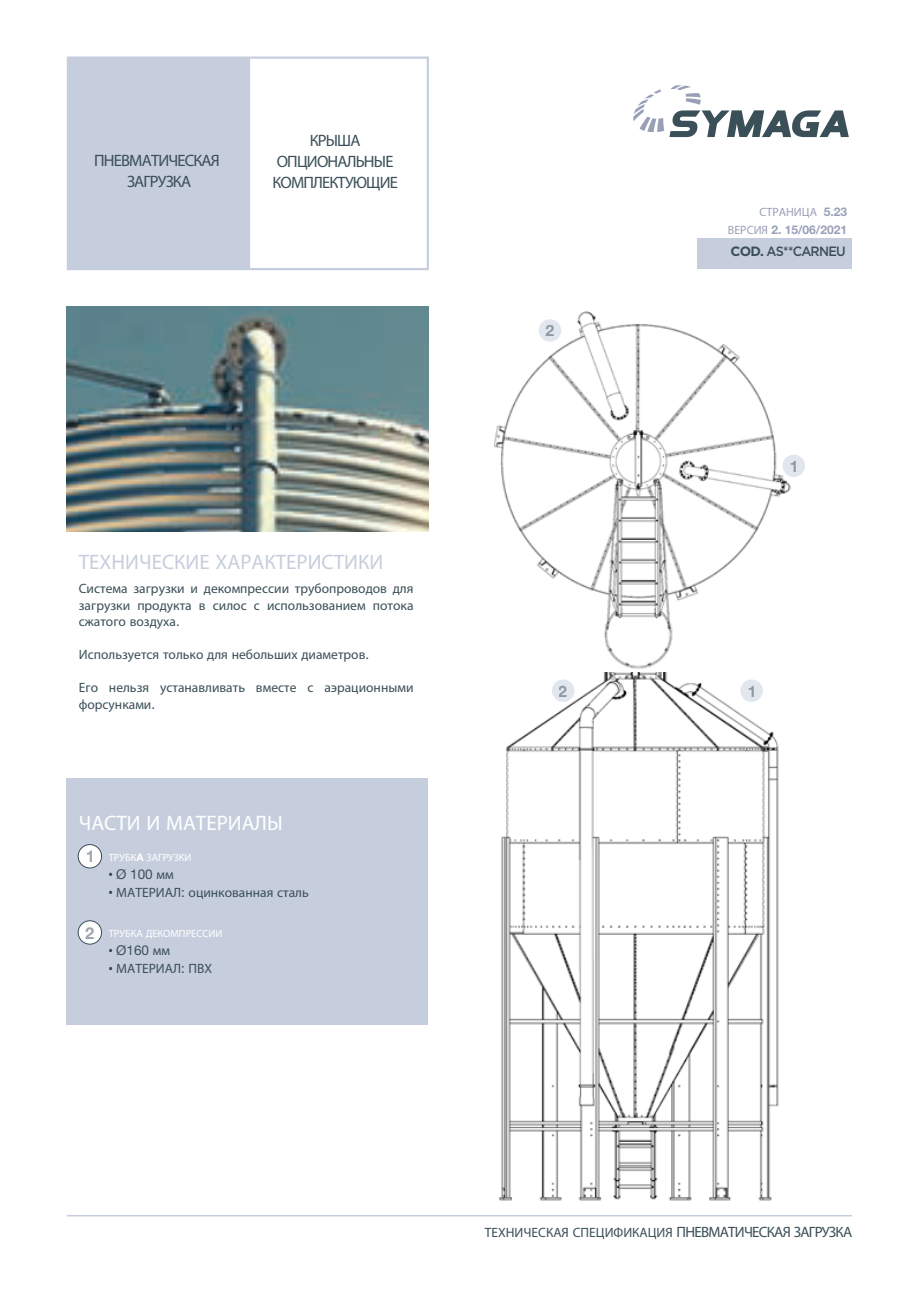
<style>
.page{position:relative;width:919px;height:1289px;background:#fff}
.page>*{position:absolute;margin:0;border:0;box-sizing:border-box;transform-origin:0 0}
.t1{font:21px "Myriad Pro";color:#c6cedd}
.t2{font:21px "Myriad Pro";color:#fff}
.t3{font:16.5px/21px "Myriad Pro";letter-spacing:-.05em;color:#3b4f58;text-align:center}
.t4{font:700 16.5px "Helvetica Neue LT Std";color:#3b4f58}
.t5{font:700 15.9px "Helvetica Neue LT Std";color:#3b4f58}
.t6{font:13.5px/16.5px "Myriad Pro";color:#3b4f58;text-align:justify}
.t7{font:13.5px "Helvetica Neue LT Std";color:#3b4f58}
.t8{font:500 13.5px "Gotham";letter-spacing:-.06em;color:#3b4f58;scale:.94 1}
.t9{font:700 12px "Helvetica Neue LT Std";color:#98a0b8}
.t10{font:12px "Myriad Pro";color:#98a0b8}
.t11{font:10.5px "Myriad Pro";color:#fff}
.s1{font-family:"Helvetica Neue LT Std"}
.s2{font-family:"Helvetica Neue LT Std";font-weight:700}
.s3{font-family:"Myriad Pro"}
.s4{font-family:"Myriad Pro";font-weight:400}
.s5{font-weight:700}
.s6{font-size:15px}
</style>
<div class="page">
<hr style="left:67px;top:1214px;width:785px;height:2px;background:#c6cedd">
<div style="left:67px;top:778px;width:361px;height:247px;background:#c6cedd"></div>
<svg style="left:67px;top:56px;width:362px;height:214px;fill:#c6cedd"></svg>
<svg style="left:633px;top:85px;width:215px;height:52px"></svg>
<img style="left:499px;top:672px;width:280px;height:529px">
<div style="left:740px;top:679px;width:22px;height:23px;background:#e2e6ee;border-radius:50%"></div>
<div style="left:552px;top:679px;width:22px;height:23px;background:#e2e6ee;border-radius:50%"></div>
<div style="left:78px;top:844px;width:24px;height:24px;background:#fff;border-radius:50%"></div>
<div style="left:78px;top:844px;width:24px;height:24px;border:1px solid #3b4f58;border-radius:50%"></div>
<div style="left:78px;top:920px;width:24px;height:24px;background:#fff;border-radius:50%"></div>
<div style="left:78px;top:920px;width:24px;height:24px;border:1px solid #3b4f58;border-radius:50%"></div>
<img style="left:67px;top:307px;width:361px;height:224px">
<img style="left:494px;top:311px;width:297px;height:358px">
<div style="left:782px;top:454px;width:23px;height:23px;background:#e2e6ee;border-radius:50%"></div>
<div style="left:538px;top:319px;width:23px;height:23px;background:#e2e6ee;border-radius:50%"></div>
<div style="left:697px;top:239px;width:154px;height:30px;background:#c6cedd"></div>
<p class="t3" style="left:94px;top:149px;width:127px">ПНЕВМАТИЧЕСКАЯ<br>ЗАГРУЗКА</p>
<p class="t3" style="left:272px;top:130px;width:127px">КРЫША<br>ОПЦИОНАЛЬНЫЕ<br>КОМПЛЕКТУЮЩИЕ</p>
<h1 class="t1" style="left:79px;top:549px;width:306px">ТЕХНИЧЕСКИЕ ХАРАКТЕРИСТИКИ</h1>
<p class="t6" style="left:79px;top:580px;width:336px">Система загрузки и декомпрессии трубопроводов для загрузки продукта в силос с использованием потока сжатого воздуха<span class="s1">.</span></p>
<p class="t6" style="left:79px;top:646px;width:292px">Используется только для небольших диаметров<span class="s1">.</span></p>
<p class="t6" style="left:79px;top:679px;width:336px">Его нельзя устанавливать вместе с аэрационными форсунками<span class="s1">.</span></p>
<h1 class="t2" style="left:79px;top:810px;width:205px">ЧАСТИ И МАТЕРИАЛЫ</h1>
<p class="t4" style="left:85px;top:846px;width:11px">1</p>
<p class="t4" style="left:85px;top:922px;width:11px">2</p>
<p class="t11" style="left:109px;top:850px;width:84px">ТРУБК<span class="s2">A</span> ЗАГРУЗКИ</p>
<p class="t7" style="left:109px;top:865px;width:67px">· Ø 100 <span class="s3">мм</span></p>
<p class="t6" style="left:109px;top:883px;width:202px"><span class="s1">·</span> МАТЕРИАЛ<span class="s1">:</span> оцинкованная сталь</p>
<p class="t11" style="left:109px;top:926px;width:115px">ТРУБКА ДЕКОМПРЕССИИ</p>
<p class="t7" style="left:109px;top:941px;width:63px">· Ø160 <span class="s3">мм</span></p>
<p class="t6" style="left:109px;top:959px;width:105px"><span class="s1">·</span> МАТЕРИАЛ<span class="s1">:</span> ПВХ</p>
<p class="t5" style="left:545px;top:321px;width:10px">2</p>
<p class="t10" style="left:759px;top:205px;width:89px">СТРАНИЦА <span class="s2">5.23</span></p>
<p class="t9" style="left:727px;top:223px;width:121px"><span class="s4">ВЕРСИЯ</span> 2. 15/06/2021</p>
<p class="t8" style="left:730px;top:242px;width:124px"><span class="s5">COD.</span> AS**CARNEU</p>
<p class="t5" style="left:789px;top:456px;width:10px">1</p>
<p class="t5" style="left:558px;top:681px;width:10px">2</p>
<p class="t5" style="left:747px;top:681px;width:10px">1</p>
<p class="t6" style="left:484px;top:1223px;width:369px">ТЕХНИЧЕСКАЯ СПЕЦИФИКАЦИЯ <span class="s6">ПНЕВМАТИЧЕСКАЯ ЗАГРУЗКА</span></p>
</div>
